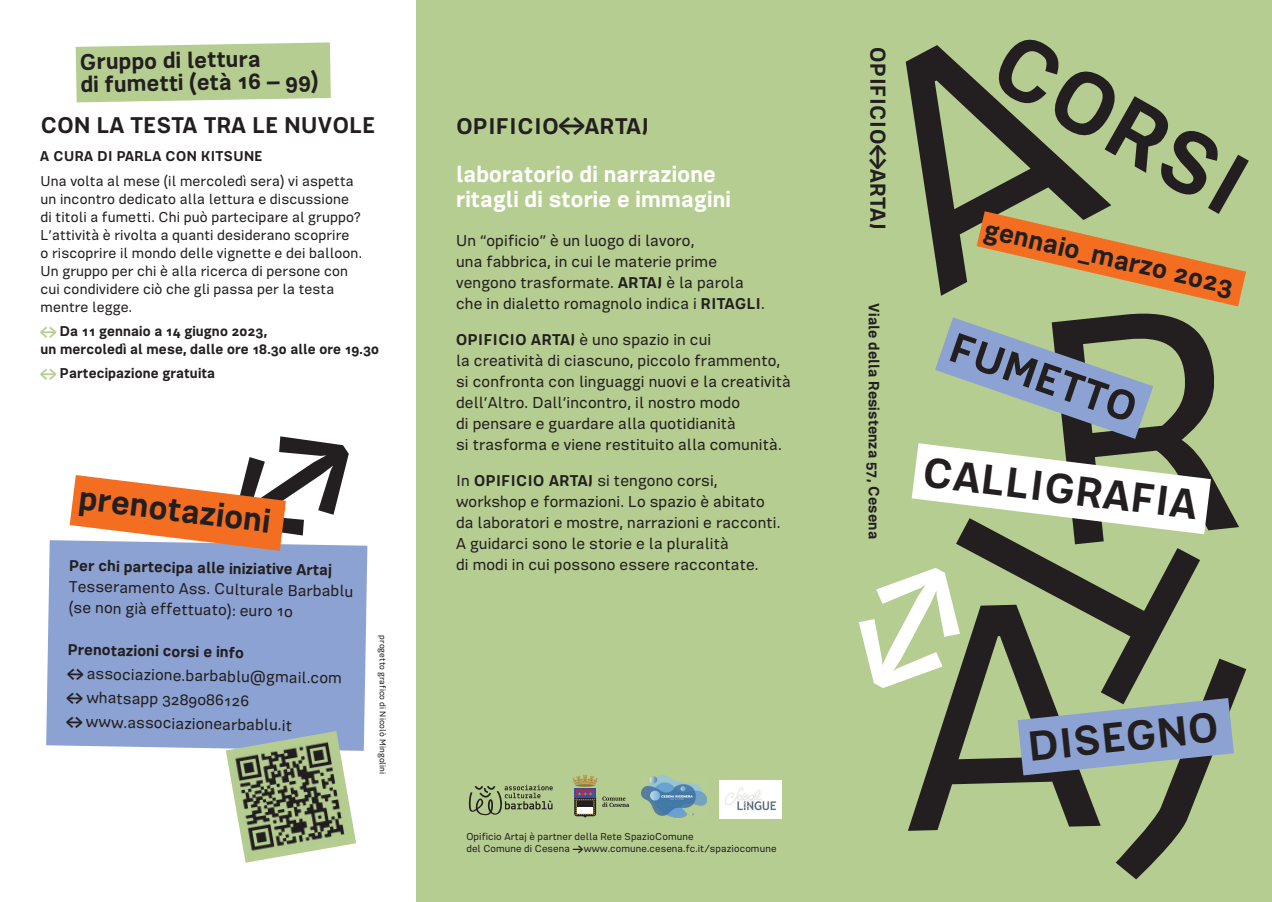
<style>
.page{position:relative;width:1272px;height:902px;background:#fff}
.page>*{position:absolute;margin:0;border:0;box-sizing:border-box;transform-origin:0 0}
.t1{font:700 92.7px "Macho Moustache";color:#231f20}
.t2{font:700 44.25px "Macho Moustache";color:#231f20}
.t3{font:700 35.4px "Macho Moustache";color:#231f20}
.t4{font:700 28.35px "Macho Moustache";color:#231f20}
.t5{font:700 24px/22.5px "Macho Moustache";letter-spacing:.02em;color:#231f20}
.t6{font:700 24px/25.5px "Macho Moustache";letter-spacing:.01em;color:#fff}
.t7{font:700 22.8px "Macho Moustache";letter-spacing:.03em;color:#231f20}
.t8{font:16.5px/21px "Macho Moustache";letter-spacing:.01em;color:#231f20}
.t9{font:700 16.5px "Macho Moustache";color:#231f20}
.t10{font:700 15.75px "Macho Moustache";letter-spacing:.01em;color:#231f20}
.t11{font:15px/18px "Macho Moustache";letter-spacing:.01em;color:#231f20}
.t12{font:700 15px/18px "Macho Moustache";letter-spacing:.01em;color:#231f20}
.t13{font:700 15px "Macho Moustache";letter-spacing:.03em;color:#231f20}
.t14{font:10.5px/12.6px "Macho Moustache";letter-spacing:.01em;color:#231f20}
.t15{font:9px "Macho Moustache";letter-spacing:.01em;color:#231f20}
.s1{color:#b6cd91}
.s2{font-weight:700}
.s3{font-weight:700;font-size:15px}
.s4{font-size:22.8px}
</style>
<div class="page">
<div style="left:417px;top:0;width:854px;height:901px;background:#b6cd91"></div>
<svg style="left:468px;top:784px;width:84px;height:31px"></svg>
<svg style="left:572px;top:775px;width:57px;height:42px"></svg>
<img style="left:641px;top:775px;width:65px;height:42px">
<svg style="left:76px;top:42px;width:255px;height:60px;background:#bbd099"></svg>
<div style="left:46px;top:540px;width:321px;height:210px;background:#8ca2d2"></div>
<svg style="left:226px;top:731px;width:130px;height:131px"></svg>
<img style="left:231px;top:738px;width:118px;height:118px">
<img style="left:719px;top:780px;width:62px;height:38px">
<svg style="left:911px;top:211px;width:335px;height:565px"></svg>
<svg style="left:70px;top:475px;width:298px;height:86px"></svg>
<h3 class="t5" style="left:80px;top:50px;width:239px;rotate:-1deg">Gruppo di lettura<br>di fumetti (età 16 – 99)</h3>
<h3 class="t5" style="left:41px;top:114px;width:336px">CON LA TESTA TRA LE NUVOLE</h3>
<p class="t13" style="left:40px;top:147px;width:224px">A CURA DI PARLA CON KITSUNE</p>
<p class="t11" style="left:40px;top:172px;width:323px">Una volta al mese (il mercoledì sera) vi aspetta un incontro dedicato alla lettura e discussione di titoli a fumetti. Chi può partecipare al gruppo?<br>L’attività è rivolta a quanti desiderano scoprire<br>o riscoprire il mondo delle vignette e dei balloon.<br>Un gruppo per chi è alla ricerca di persone con cui condividere ciò che gli passa per la testa mentre legge.</p>
<p class="t12" style="left:40px;top:322px;width:340px"><span class="s1">↔</span> Da 11 gennaio a 14 giugno 2023,<br>un mercoledì al mese, dalle ore 18.30 alle ore 19.30</p>
<p class="t12" style="left:40px;top:364px;width:176px"><span class="s1">↔</span> Partecipazione gratuita</p>
<h3 class="t3" style="left:82px;top:476px;width:194px;rotate:7deg">prenotazioni</h3>
<p class="t9" style="left:69px;top:555px;width:264px;rotate:1deg">Per chi partecipa alle iniziative Artaj</p>
<p class="t8" style="left:69px;top:575px;width:286px;rotate:1deg">Tesseramento Ass. Culturale Barbablu (se non già effettuato): euro 10</p>
<p class="t8" style="left:68px;top:637px;width:276px;line-height:24px;rotate:1deg"><span class="s2">Prenotazioni corsi e info<br></span><span class="s3">↔</span> associazione.barbablu@gmail.com <span class="s3">↔</span> whatsapp 3289086126<br><span class="s3">↔</span> www.associazionearbablu.it</p>
<p class="t15" style="left:388px;top:635px;width:140px;rotate:90deg">progetto grafico di Nicolò Mingolini</p>
<h3 class="t5" style="left:456px;top:114px;width:194px">OPIFICIO↔ARTAJ</h3>
<h3 class="t6" style="left:456px;top:161px;width:276px">laboratorio di narrazione ritagli di storie e immagini</h3>
<p class="t8" style="left:456px;top:230px;width:310px">Un “opificio” è un luogo di lavoro,<br>una fabbrica, in cui le materie prime vengono trasformate. <span class="s2">ARTAJ</span> è la parola che in dialetto romagnolo indica i <span class="s2">RITAGLI</span>.</p>
<p class="t8" style="left:456px;top:329px;width:336px"><span class="s2">OPIFICIO ARTAJ</span> è uno spazio in cui<br>la creatività di ciascuno, piccolo frammento, si confronta con linguaggi nuovi e la creatività dell’Altro. Dall’incontro, il nostro modo<br>di pensare e guardare alla quotidianità<br>si trasforma e viene restituito alla comunità.</p>
<p class="t8" style="left:456px;top:470px;width:326px">In <span class="s2">OPIFICIO ARTAJ</span> si tengono corsi, workshop e formazioni. Lo spazio è abitato da laboratori e mostre, narrazioni e racconti.<br>A guidarci sono le storie e la pluralità<br>di modi in cui possono essere raccontate.</p>
<p class="t14" style="left:466px;top:829px;width:311px">Opificio Artaj è partner della Rete SpazioComune<br>del Comune di Cesena <span class="s2">→</span>www.comune.cesena.fc.it/spaziocomune</p>
<h3 class="t7" style="left:891px;top:47px;width:184px;rotate:90deg">OPIFICIO↔ARTAJ</h3>
<p class="t10" style="left:883px;top:303px;width:237px;rotate:90deg">Viale della Resistenza 57, Cesena</p>
<h1 class="t1" style="left:1027px;top:8px;width:277px;rotate:29deg">CORSI</h1>
<h3 class="t4" style="left:988px;top:212px;width:256px;rotate:13deg">gennaio<span class="s4">_</span>marzo 2023</h3>
<h2 class="t2" style="left:960px;top:321px;width:195px;rotate:19deg">FUMETTO</h2>
<h2 class="t2" style="left:926px;top:445px;width:277px;rotate:7deg">CALLIGRAFIA</h2>
<h2 class="t2" style="left:1025px;top:720px;width:192px;rotate:-6deg">DISEGNO</h2>
</div>
